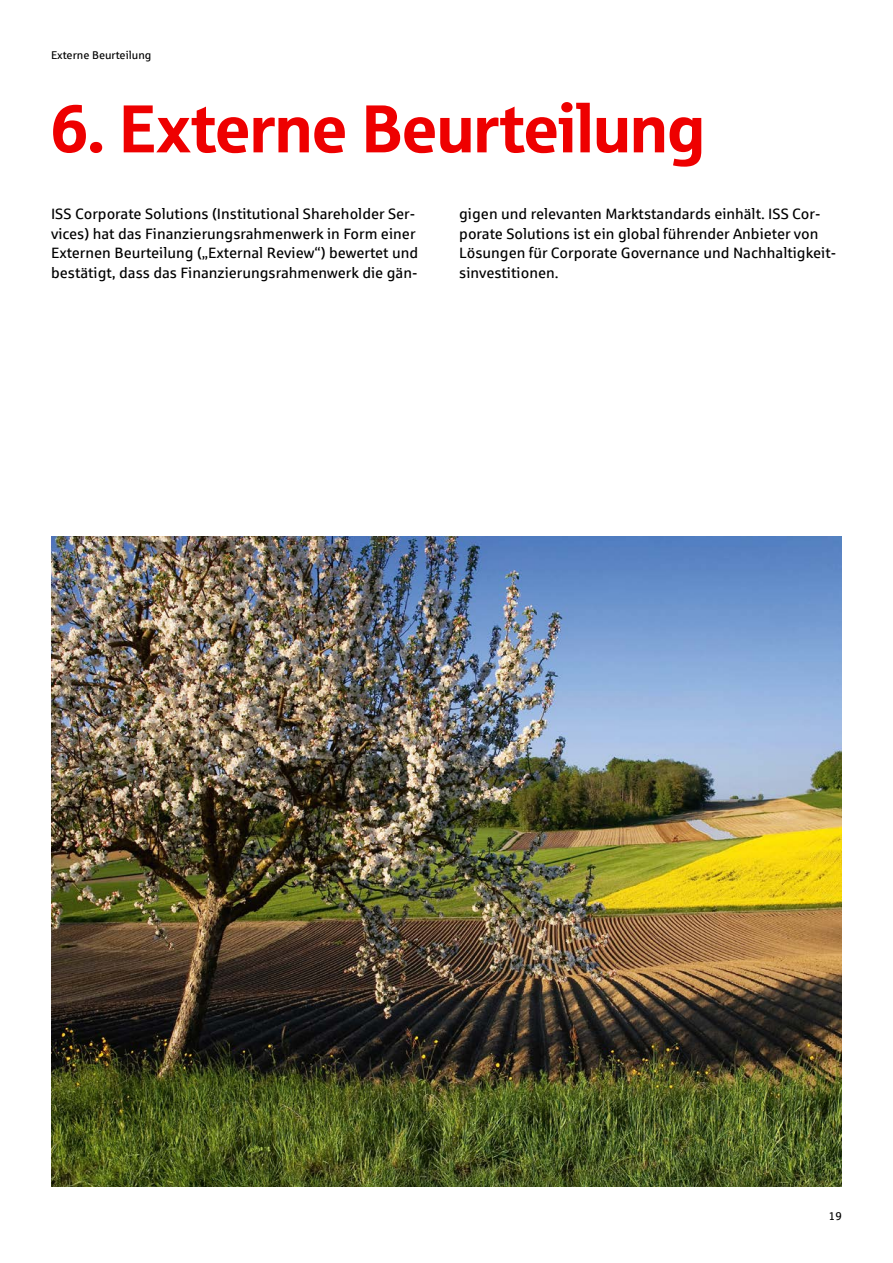
<style>
.page{position:relative;width:893px;height:1263px;background:#fff}
.page>*{position:absolute;margin:0;border:0;box-sizing:border-box;transform-origin:0 0}
.t1{font:67.5px "Sparkasse Head";color:#e00}
.t2{font:15px/19.5px "Sparkasse Rg";color:#000}
.t3{font:11.25px "Sparkasse Rg";color:#000}
</style>
<div class="page">
<img style="left:51px;top:537px;width:791px;height:649px">
<p class="t3" style="left:51px;top:49px;width:102px">Externe Beurteilung</p>
<h1 class="t1" style="left:51px;top:86px;width:655px">6. Externe Beurteilung</h1>
<p class="t2" style="left:51px;top:204px;width:369px">ISS Corporate Solutions (Institutional Shareholder Ser&shy;vices) hat das Finanzierungsrahmenwerk in Form einer Externen Beurteilung („External Review“) bewertet und bestätigt, dass das Finanzierungsrahmenwerk die gän-</p>
<p class="t2" style="left:459px;top:204px;width:378px">gigen und relevanten Marktstandards einhält. ISS Cor&shy;porate Solutions ist ein global führender Anbieter von Lösungen für Corporate Governance und Nachhaltigkeit&shy;sinvestitionen.</p>
<p class="t3" style="left:829px;top:1209px;width:14px">19</p>
</div>
